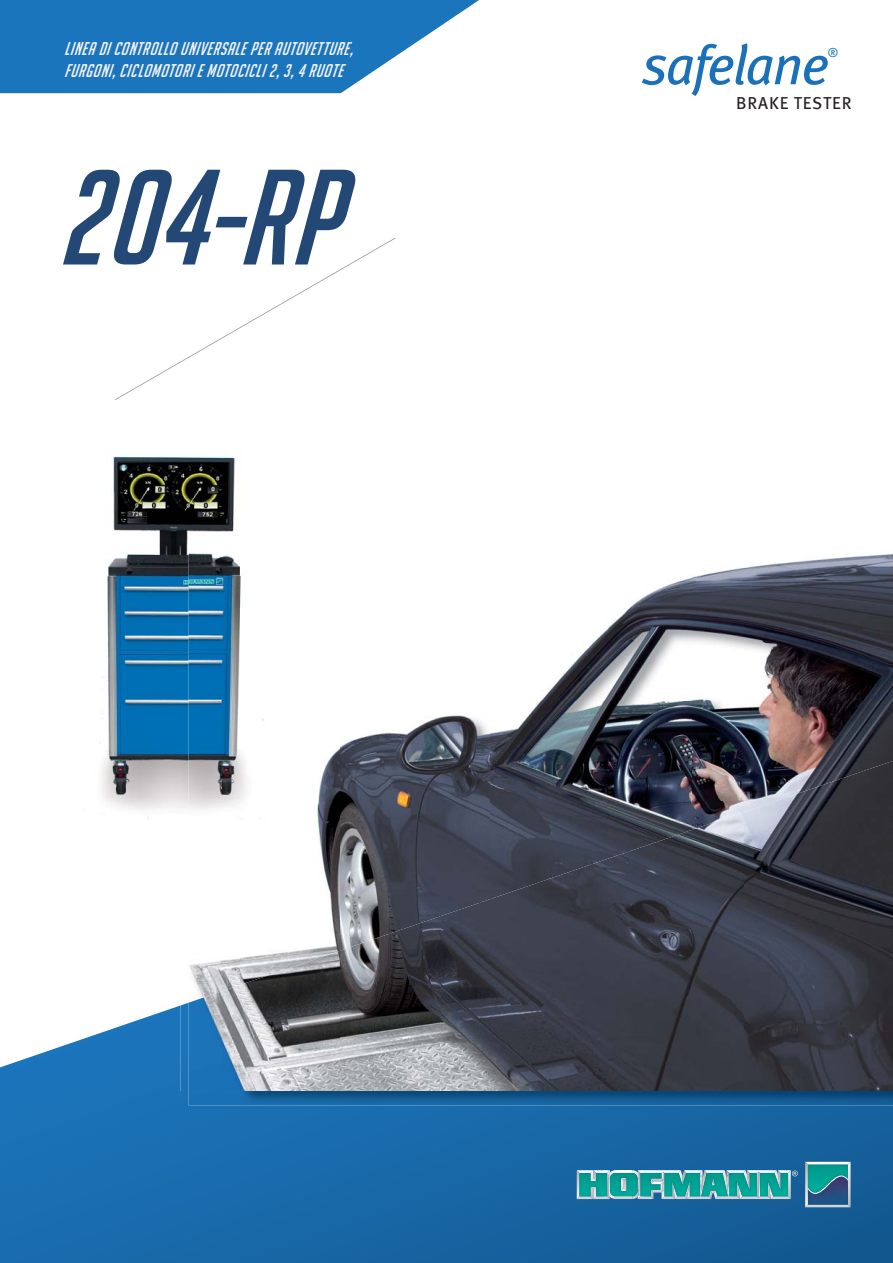
<style>
.page{position:relative;width:893px;height:1263px;background:#fff}
.page>*{position:absolute;margin:0;border:0;box-sizing:border-box;transform-origin:0 0}
.t1{font:italic 132px "Big Noodle Titling";color:#244875}
.t2{font:italic 55.5px "Meta Pro";letter-spacing:-.04em;color:#1a71b9}
.t3{font:italic 18px/21.6px "Big Noodle Titling";letter-spacing:.04em;color:#f1f1f2}
.t4{font:17.25px "Meta Pro";letter-spacing:.05em;color:#231f20}
.t5{font:italic 12.6px "Meta Pro";color:#1a71b9}
</style>
<div class="page">
<svg style="left:0;top:0;width:479px;height:93px;background:#3b88c5"></svg>
<svg style="left:0;top:1005px;width:893px;height:258px;background:#206daa"></svg>
<hr style="left:615px;top:1196px;width:17px;height:3px;background:#d1d3d4">
<hr style="left:615px;top:1170px;width:17px;height:3px;background:#fff">
<svg style="left:577px;top:1170px;width:38px;height:29px"></svg>
<img style="left:579px;top:1173px;width:28px;height:23px">
<img style="left:610px;top:1173px;width:22px;height:23px">
<svg style="left:805px;top:1162px;width:46px;height:45px"></svg>
<img style="left:808px;top:1165px;width:40px;height:12px">
<svg style="left:632px;top:1170px;width:166px;height:29px;background:#4aadab"></svg>
<img style="left:808px;top:1177px;width:40px;height:27px">
<svg style="left:115px;top:238px;width:281px;height:162px"></svg>
<img style="left:189px;top:1091px;width:704px;height:15px">
<img style="left:181px;top:1003px;width:8px;height:88px">
<img style="left:540px;top:554px;width:353px;height:147px">
<img style="left:390px;top:715px;width:101px;height:187px">
<img style="left:340px;top:732px;width:50px;height:170px">
<img style="left:313px;top:748px;width:27px;height:201px">
<img style="left:491px;top:701px;width:202px;height:151px">
<img style="left:693px;top:701px;width:200px;height:101px">
<img style="left:693px;top:802px;width:50px;height:5px">
<img style="left:491px;top:852px;width:101px;height:2px">
<img style="left:743px;top:760px;width:150px;height:331px">
<img style="left:592px;top:807px;width:152px;height:284px">
<img style="left:441px;top:854px;width:151px;height:237px">
<img style="left:340px;top:902px;width:101px;height:189px">
<img style="left:189px;top:949px;width:151px;height:142px">
<img style="left:99px;top:456px;width:136px;height:363px">
<img style="left:189px;top:551px;width:75px;height:268px">
<p class="t3" style="left:64px;top:38px;width:290px">LINEA DICONTROLLO UNIVERSALE PER AUTOVETTURE,<br>FURGONI, CICLOMOTORIE MOTOCICLI2, 3, 4 RUOTE</p>
<h1 class="t1" style="left:56px;top:142px;width:309px">204-RP</h1>
<h2 class="t2" style="left:642px;top:45px;width:189px">safelane</h2>
<p class="t5" style="left:827px;top:48px;width:13px">®</p>
<p class="t4" style="left:736px;top:96px;width:117px">BRAKE TESTER</p>
</div>
